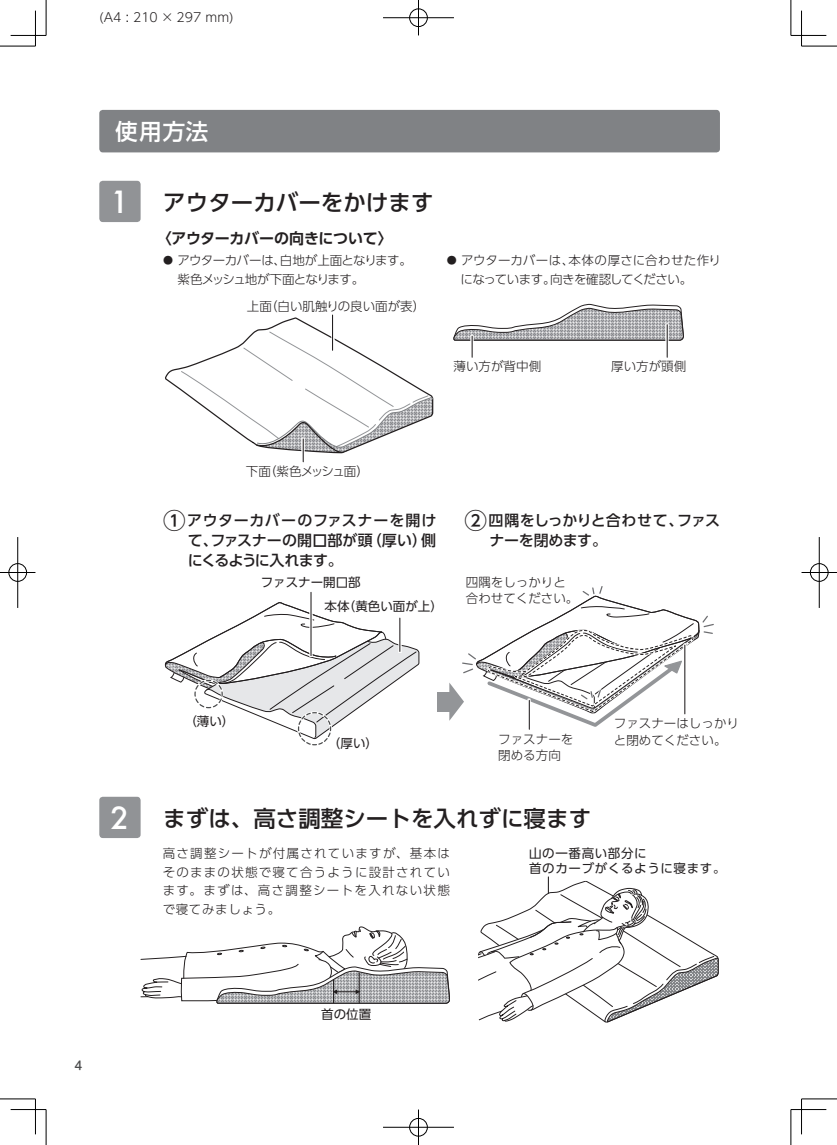
<style>
.page{position:relative;width:837px;height:1145px;background:#fff}
.page>*{position:absolute;margin:0;border:0;box-sizing:border-box;transform-origin:0 0}
.t1{font:500 29.75px "Futura";color:#fff}
.t2{font:500 22.5px "UD Shin Go Pro";color:#231f20}
.t3{font:500 22.5px "UD Shin Go Pro";color:#fff}
.t4{font:500 15px/20px "UD Shin Go Pro";letter-spacing:-.005em;color:#231f20;text-align:justify}
.t5{font:700 15px "UD Shin Go Pro De";letter-spacing:-.025em;color:#231f20}
.t6{font:300 12.5px/18.8px "UD Shin Go Pro";color:#231f20;text-align:justify}
.t7{font:300 12.5px/18.8px "UD Shin Go Pro";letter-spacing:-.025em;color:#231f20}
.t8{font:300 12.5px/18.8px "UD Shin Go Pro";letter-spacing:-.06em;color:#231f20}
.t9{font:12.5px/15px "UD Shin Go Pro";letter-spacing:.05em;color:#231f20}
.t10{font:12.5px "UD Shin Go Pro";color:#231f20}
.t11{font:300 12.5px "UD Shin Go Pro";letter-spacing:-.095em;color:#231f20}
.t12{font:500 11.88px "UD Shin M Go Pro";color:#4b4c4d}
.s1{font-size:10px}
.s2{font-size:22.5px}
</style>
<div class="page">
<hr style="left:310px;top:592px;width:1px;height:63px;background:#231f20">
<svg style="left:164px;top:601px;width:256px;height:145px"></svg>
<div style="left:436px;top:692px;width:17px;height:19px;background:#939598"></div>
<hr style="left:398px;top:616px;width:3px;height:37px;background:#fff">
<hr style="left:399px;top:618px;width:1px;height:33px;background:#231f20">
<svg style="left:478px;top:877px;width:240px;height:146px"></svg>
<svg style="left:449px;top:586px;width:265px;height:143px"></svg>
<svg style="left:453px;top:304px;width:230px;height:53px"></svg>
<hr style="left:332px;top:315px;width:1px;height:35px;background:#231f20">
<svg style="left:165px;top:317px;width:268px;height:145px"></svg>
<hr style="left:665px;top:323px;width:3px;height:36px;background:#fff">
<hr style="left:666px;top:325px;width:1px;height:32px;background:#231f20">
<svg style="left:140px;top:926px;width:309px;height:77px"></svg>
<div style="left:99px;top:110px;width:620px;height:42px;background:#808285;border-radius:4px"></div>
<div style="left:99px;top:181px;width:41px;height:41px;background:#919396;border-radius:4px"></div>
<div style="left:99px;top:796px;width:41px;height:42px;background:#919396;border-radius:4px"></div>
<hr style="left:0;top:46px;width:35px;height:1px;background:#000">
<hr style="left:801px;top:46px;width:35px;height:1px;background:#000">
<hr style="left:0;top:1098px;width:35px;height:1px;background:#000">
<hr style="left:801px;top:1098px;width:35px;height:1px;background:#000">
<hr style="left:46px;top:0;width:1px;height:35px;background:#000">
<hr style="left:46px;top:1109px;width:1px;height:35px;background:#000">
<hr style="left:790px;top:0;width:1px;height:35px;background:#000">
<hr style="left:790px;top:1109px;width:1px;height:35px;background:#000">
<hr style="left:11px;top:35px;width:35px;height:1px;background:#000">
<hr style="left:790px;top:35px;width:36px;height:1px;background:#000">
<hr style="left:11px;top:1109px;width:35px;height:1px;background:#000">
<hr style="left:790px;top:1109px;width:36px;height:1px;background:#000">
<hr style="left:35px;top:11px;width:1px;height:35px;background:#000">
<hr style="left:35px;top:1098px;width:1px;height:36px;background:#000">
<hr style="left:801px;top:11px;width:1px;height:35px;background:#000">
<hr style="left:801px;top:1098px;width:1px;height:36px;background:#000">
<div style="left:408px;top:8px;width:20px;height:19px;border:2px solid #fff;border-radius:50%"></div>
<hr style="left:383px;top:17px;width:71px;height:2px;background:#fff">
<hr style="left:417px;top:0;width:2px;height:35px;background:#fff">
<div style="left:409px;top:9px;width:18px;height:18px;border:1px solid #000;border-radius:50%"></div>
<hr style="left:383px;top:18px;width:71px;height:1px;background:#000">
<hr style="left:418px;top:0;width:1px;height:35px;background:#000">
<div style="left:408px;top:1117px;width:20px;height:20px;border:2px solid #fff;border-radius:50%"></div>
<hr style="left:383px;top:1126px;width:71px;height:2px;background:#fff">
<hr style="left:417px;top:1109px;width:2px;height:35px;background:#fff">
<div style="left:409px;top:1118px;width:18px;height:18px;border:1px solid #000;border-radius:50%"></div>
<hr style="left:383px;top:1127px;width:71px;height:1px;background:#000">
<hr style="left:418px;top:1109px;width:1px;height:35px;background:#000">
<div style="left:8px;top:562px;width:19px;height:20px;border:2px solid #fff;border-radius:50%"></div>
<hr style="left:0;top:571px;width:35px;height:2px;background:#fff">
<hr style="left:17px;top:537px;width:2px;height:71px;background:#fff">
<div style="left:9px;top:563px;width:18px;height:18px;border:1px solid #000;border-radius:50%"></div>
<hr style="left:0;top:572px;width:35px;height:1px;background:#000">
<hr style="left:18px;top:537px;width:1px;height:71px;background:#000">
<div style="left:809px;top:562px;width:19px;height:20px;border:2px solid #fff;border-radius:50%"></div>
<hr style="left:801px;top:571px;width:35px;height:2px;background:#fff">
<div style="left:809px;top:563px;width:19px;height:18px;border:1px solid #000;border-radius:50%"></div>
<hr style="left:801px;top:572px;width:35px;height:1px;background:#000">
<hr style="left:818px;top:537px;width:1px;height:71px;background:#000">
<p class="t6" style="left:99px;top:7px;width:136px">(A4 : 210 × 297 mm)</p>
<h2 class="t3" style="left:115px;top:113px;width:95px">使用方法</h2>
<h1 class="t1" style="left:110px;top:182px;width:20px">1</h1>
<h2 class="t2" style="left:163px;top:184px;width:271px">アウターカバーをかけます</h2>
<p class="t5" style="left:157px;top:226px;width:237px">〈アウターカバーの向きについて〉</p>
<p class="t8" style="left:177px;top:251px;width:236px;text-indent:-14px"><span class="s1">●</span> アウターカバーは、白地が上面となります。紫色メッシュ地が下面となります。</p>
<p class="t6" style="left:247px;top:296px;width:180px">上面（白い肌触りの良い面が表）</p>
<p class="t7" style="left:460px;top:251px;width:262px;text-indent:-14px"><span class="s1">●</span> アウターカバーは、本体の厚さに合わせた作りになっています。向きを確認してください。</p>
<p class="t6" style="left:453px;top:356px;width:89px">薄い方が背中側</p>
<p class="t6" style="left:611px;top:356px;width:77px">厚い方が頭側</p>
<p class="t11" style="left:246px;top:461px;width:124px">下面（紫色メッシュ面）</p>
<p class="t4" style="left:188px;top:510px;width:250px;text-indent:-24px"><span class="s2">①</span>アウターカバーのファスナーを開けて、ファスナーの開口部が頭（厚い）側にくるように入れます。</p>
<p class="t4" style="left:489px;top:510px;width:232px;text-indent:-25px"><span class="s2">②</span>四隅をしっかりと合わせて、ファスナーを閉めます。</p>
<p class="t10" style="left:260px;top:572px;width:102px">ファスナー開口部</p>
<p class="t10" style="left:324px;top:596px;width:120px">本体（黄色い面が上）</p>
<p class="t6" style="left:465px;top:574px;width:114px;line-height:16.2px">四隅をしっかりと合わせてください。</p>
<h1 class="t1" style="left:110px;top:797px;width:20px">2</h1>
<p class="t12" style="left:74px;top:1056px;width:9px">4</p>
<p class="t9" style="left:184px;top:714px;width:51px">（薄い）</p>
<p class="t9" style="left:328px;top:735px;width:51px">（厚い）</p>
<p class="t6" style="left:613px;top:713px;width:126px">ファスナーはしっかり</p>
<p class="t6" style="left:498px;top:729px;width:76px">ファスナーを</p>
<p class="t6" style="left:613px;top:730px;width:114px">と閉めてください。</p>
<p class="t6" style="left:498px;top:745px;width:64px">閉める方向</p>
<h2 class="t2" style="left:163px;top:800px;width:429px">まずは、高さ調整シートを入れずに寝ます</h2>
<p class="t6" style="left:163px;top:843px;width:289px">高さ調整シートが付属されていますが、基本はそのままの状態で寝て合うように設計されています。まずは、高さ調整シートを入れない状態で寝てみましょう。</p>
<p class="t9" style="left:321px;top:1005px;width:51px">首の位置</p>
<p class="t9" style="left:529px;top:845px;width:198px">山の一番高い部分に<br>首のカーブがくるように寝ます。</p>
</div>
